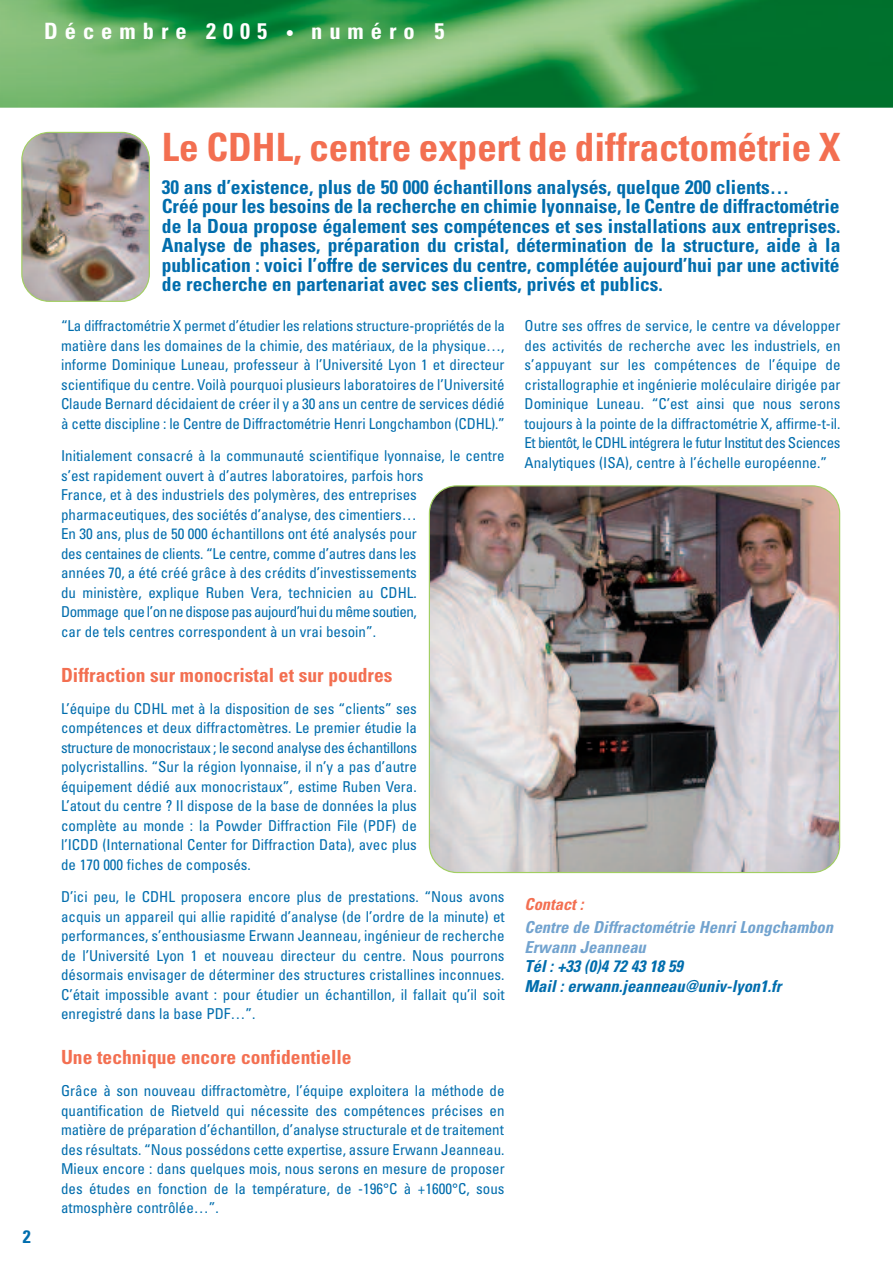
<style>
.page{position:relative;width:893px;height:1263px;background:#fff}
.page>*{position:absolute;margin:0;border:0;box-sizing:border-box;transform-origin:0 0}
.t1{font:700 condensed 39px "Univers";color:#f36f51}
.t2{font:700 condensed 22.5px "Univers";letter-spacing:.31em;color:#fff}
.t3{font:700 condensed 19.5px/19.5px "Univers";color:#006dad}
.t4{font:700 condensed 19.5px "Univers";color:#f36f51}
.t5{font:700 condensed 18px "Univers";color:#006dad}
.t6{font:italic 700 condensed 16.5px/19.5px "Univers";color:#72a3cf}
.t7{font:italic 700 condensed 16.5px/19.5px "Univers";color:#006dad}
.t8{font:italic 700 condensed 16.5px "Univers";color:#f36f51}
.t9{font:condensed 15px/19.5px "Univers";color:#006dad;text-align:justify}
.s1{font-size:16.5px}
</style>
<div class="page">
<img style="left:0;top:0;width:893px;height:108px">
<img style="left:429px;top:485px;width:411px;height:388px">
<img style="left:21px;top:132px;width:129px;height:170px">
<h2 class="t2" style="left:44px;top:23px;width:402px">Décembre 2005 <span class="s1">•</span> numéro 5</h2>
<p class="t5" style="left:23px;top:1230px;width:9px">2</p>
<h1 class="t1" style="left:162px;top:133px;width:680px">Le CDHL, centre expert de diffractométrie X</h1>
<p class="t3" style="left:162px;top:179px;width:680px">30 ans d’existence, plus de 50 000 échantillons analysés, quelque 200 clients…<br>Créé pour les besoins de la recherche en chimie lyonnaise, le Centre de diffractométrie de la Doua propose également ses compétences et ses installations aux entreprises.<br>Analyse de phases, préparation du cristal, détermination de la structure, aide à la publication : voici l’offre de services du centre, complétée aujourd’hui par une activité de recherche en partenariat avec ses clients, privés et publics.</p>
<p class="t9" style="left:61px;top:317px;width:445px">“La diffractométrie X permet d’étudier les relations structure-propriétés de la matière dans les domaines de la chimie, des matériaux, de la physique…, informe Dominique Luneau, professeur à l’Université Lyon 1 et directeur scientifique du centre. Voilà pourquoi plusieurs laboratoires de l’Université Claude Bernard décidaient de créer il y a 30 ans un centre de services dédié à cette discipline : le Centre de Diffractométrie Henri Longchambon (CDHL).”</p>
<p class="t9" style="left:61px;top:447px;width:445px;text-align:left">Initialement consacré à la communauté scientifique lyonnaise, le centre s’est rapidement ouvert à d’autres laboratoires, parfois hors<br>France, et à des industriels des polymères, des entreprises pharmaceutiques, des sociétés d’analyse, des cimentiers…<br>En 30 ans, plus de 50 000 échantillons ont été analysés pour<br>des centaines de clients. “Le centre, comme d’autres dans les<br>années 70, a été créé grâce à des crédits d’investissements<br>du ministère, explique Ruben Vera, technicien au CDHL.<br>Dommage que l’on ne dispose pas aujourd’hui du même soutien,<br>car de tels centres correspondent à un vrai besoin”.</p>
<h3 class="t4" style="left:61px;top:667px;width:333px">Diffraction sur monocristal et sur poudres</h3>
<p class="t9" style="left:61px;top:700px;width:357px">L’équipe du CDHL met à la disposition de ses “clients” ses compétences et deux diffractomètres. Le premier étudie la structure de monocristaux ; le second analyse des échantillons polycristallins. “Sur la région lyonnaise, il n’y a pas d’autre équipement dédié aux monocristaux”, estime Ruben Vera.<br>L’atout du centre ? Il dispose de la base de données la plus complète au monde : la Powder Diffraction File (PDF) de l’ICDD (International Center for Diffraction Data), avec plus de 170 000 fiches de composés.</p>
<p class="t9" style="left:61px;top:888px;width:445px">D’ici peu, le CDHL proposera encore plus de prestations. “Nous avons acquis un appareil qui allie rapidité d’analyse (de l’ordre de la minute) et performances, s’enthousiasme Erwann Jeanneau, ingénieur de recherche de l’Université Lyon 1 et nouveau directeur du centre. Nous pourrons désormais envisager de déterminer des structures cristallines inconnues.<br>C’était impossible avant : pour étudier un échantillon, il fallait qu’il soit enregistré dans la base PDF…”.</p>
<h3 class="t4" style="left:61px;top:1050px;width:292px">Une technique encore confidentielle</h3>
<p class="t9" style="left:61px;top:1082px;width:445px">Grâce à son nouveau diffractomètre, l’équipe exploitera la méthode de quantification de Rietveld qui nécessite des compétences précises en matière de préparation d’échantillon, d’analyse structurale et de traitement des résultats. “Nous possédons cette expertise, assure Erwann Jeanneau.<br>Mieux encore : dans quelques mois, nous serons en mesure de proposer des études en fonction de la température, de -196°C à +1600°C, sous atmosphère contrôlée…”.</p>
<p class="t9" style="left:524px;top:317px;width:318px">Outre ses offres de service, le centre va développer des activités de recherche avec les industriels, en s’appuyant sur les compétences de l’équipe de cristallographie et ingénierie moléculaire dirigée par Dominique Luneau. “C’est ainsi que nous serons toujours à la pointe de la diffractométrie X, affirme-t-il.<br>Et bientôt, le CDHL intégrera le futur Institut des Sciences Analytiques (ISA), centre à l’échelle européenne.”</p>
<p class="t8" style="left:524px;top:898px;width:61px">Contact :</p>
<p class="t6" style="left:524px;top:919px;width:310px">Centre de Diffractométrie Henri Longchambon<br>Erwann Jeanneau</p>
<p class="t7" style="left:524px;top:958px;width:258px">Tél : +33 (0)4 72 43 18 59<br>Mail : erwann.jeanneau@univ-lyon1.fr</p>
</div>
